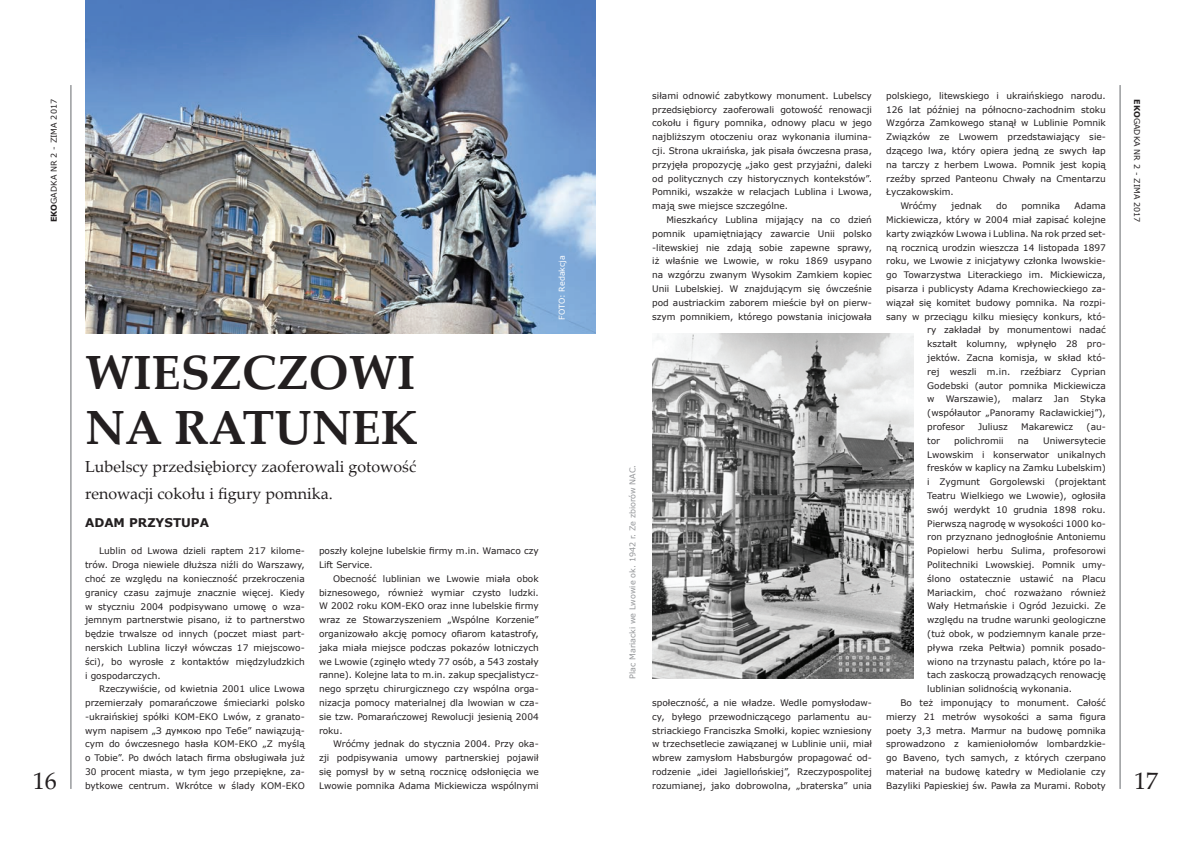
<style>
.page{position:relative;width:1191px;height:842px;background:#fff}
.page>*{position:absolute;margin:0;border:0;box-sizing:border-box;transform-origin:0 0}
.t1{font:700 48px/55.2px "Palatino Linotype";color:#231f20}
.t2{font:24px "Palatino Linotype";color:#231f20}
.t3{font:16px/27.6px "Palatino Linotype";color:#231f20}
.t4{font:700 12px "Verdana";color:#231f20}
.t5{font:9px/13.8px "Verdana";color:#231f20;text-align:justify}
.t6{font:8px "Verdana";color:#939598}
.t7{font:8px "Verdana";color:#231f20}
.t8{font:8px "Verdana";color:#fff}
.s1{font-weight:700}
</style>
<div class="page">
<hr style="left:70px;top:85px;width:2px;height:704px;background:#939598">
<hr style="left:1119px;top:85px;width:1px;height:704px;background:#939598">
<img style="left:85px;top:0;width:510px;height:333px">
<img style="left:652px;top:333px;width:261px;height:346px">
<p class="t5" style="left:886px;top:89px;width:221px">polskiego, litewskiego i ukraińskiego narodu.</p>
<p class="t5" style="left:886px;top:102px;width:221px">126 lat później na północno-zachodnim stoku</p>
<p class="t5" style="left:886px;top:116px;width:221px">Wzgórza Zamkowego stanął w Lublinie Pomnik</p>
<p class="t5" style="left:886px;top:130px;width:221px">Związków ze Lwowem przedstawiający sie-</p>
<p class="t5" style="left:886px;top:144px;width:221px">dzącego lwa, który opiera jedną ze swych łap</p>
<p class="t5" style="left:886px;top:157px;width:221px">na tarczy z herbem Lwowa. Pomnik jest kopią</p>
<p class="t5" style="left:886px;top:171px;width:221px">rzeźby sprzed Panteonu Chwały na Cmentarzu</p>
<p class="t5" style="left:886px;top:185px;width:69px">Łyczakowskim.</p>
<p class="t5" style="left:900px;top:199px;width:38px">Wróćmy</p>
<p class="t5" style="left:951px;top:199px;width:32px">jednak</p>
<p class="t5" style="left:996px;top:199px;width:13px">do</p>
<p class="t5" style="left:1021px;top:199px;width:40px">pomnika</p>
<p class="t5" style="left:1074px;top:199px;width:33px">Adama</p>
<p class="t5" style="left:886px;top:213px;width:221px">Mickiewicza, który w 2004 miał zapisać kolejne</p>
<p class="t5" style="left:886px;top:226px;width:221px">karty związków Lwowa i Lublina. Na rok przed set-</p>
<p class="t5" style="left:886px;top:240px;width:221px">ną rocznicą urodzin wieszcza 14 listopada 1897</p>
<p class="t5" style="left:886px;top:254px;width:221px">roku, we Lwowie z inicjatywy członka lwowskie-</p>
<p class="t5" style="left:886px;top:268px;width:221px">go Towarzystwa Literackiego im. Mickiewicza,</p>
<p class="t5" style="left:886px;top:282px;width:221px">pisarza i publicysty Adama Krechowieckiego za-</p>
<p class="t5" style="left:886px;top:295px;width:221px">wiązał się komitet budowy pomnika. Na rozpi-</p>
<p class="t5" style="left:886px;top:309px;width:221px">sany w przeciągu kilku miesięcy konkurs, któ-</p>
<p class="t5" style="left:927px;top:323px;width:180px">ry zakładał by monumentowi nadać</p>
<p class="t5" style="left:927px;top:337px;width:180px">kształt kolumny, wpłynęło 28 pro-</p>
<p class="t5" style="left:927px;top:351px;width:180px">jektów. Zacna komisja, w skład któ-</p>
<p class="t5" style="left:927px;top:364px;width:180px">rej weszli m.in. rzeźbiarz Cyprian</p>
<p class="t5" style="left:927px;top:378px;width:180px">Godebski (autor pomnika Mickiewicza</p>
<p class="t5" style="left:927px;top:392px;width:180px">w Warszawie), malarz Jan Styka</p>
<p class="t5" style="left:927px;top:406px;width:180px">(współautor „Panoramy Racławickiej”),</p>
<p class="t5" style="left:927px;top:420px;width:39px">profesor</p>
<p class="t5" style="left:978px;top:420px;width:31px">Juliusz</p>
<p class="t5" style="left:1021px;top:420px;width:54px">Makarewicz</p>
<p class="t5" style="left:1086px;top:420px;width:21px">(au-</p>
<p class="t5" style="left:927px;top:433px;width:14px">tor</p>
<p class="t5" style="left:954px;top:433px;width:51px">polichromii</p>
<p class="t5" style="left:1017px;top:433px;width:13px">na</p>
<p class="t5" style="left:1043px;top:433px;width:64px">Uniwersytecie</p>
<p class="t5" style="left:927px;top:447px;width:180px">Lwowskim i konserwator unikalnych</p>
<p class="t5" style="left:927px;top:461px;width:180px">fresków w kaplicy na Zamku Lubelskim)</p>
<p class="t5" style="left:927px;top:475px;width:180px">i Zygmunt Gorgolewski (projektant</p>
<p class="t5" style="left:927px;top:489px;width:180px">Teatru Wielkiego we Lwowie), ogłosiła</p>
<p class="t5" style="left:927px;top:502px;width:180px">swój werdykt 10 grudnia 1898 roku.</p>
<p class="t5" style="left:927px;top:516px;width:180px">Pierwszą nagrodę w wysokości 1000 ko-</p>
<p class="t5" style="left:927px;top:530px;width:180px">ron przyznano jednogłośnie Antoniemu</p>
<p class="t5" style="left:927px;top:544px;width:180px">Popielowi herbu Sulima, profesorowi</p>
<p class="t5" style="left:927px;top:558px;width:180px">Politechniki Lwowskiej. Pomnik umy-</p>
<p class="t5" style="left:927px;top:571px;width:180px">ślono ostatecznie ustawić na Placu</p>
<p class="t5" style="left:927px;top:585px;width:180px">Mariackim, choć rozważano również</p>
<p class="t5" style="left:927px;top:599px;width:180px">Wały Hetmańskie i Ogród Jezuicki. Ze</p>
<p class="t5" style="left:927px;top:613px;width:180px">względu na trudne warunki geologiczne</p>
<p class="t5" style="left:927px;top:627px;width:180px">(tuż obok, w podziemnym kanale prze-</p>
<p class="t5" style="left:927px;top:640px;width:180px">pływa rzeka Pełtwia) pomnik posado-</p>
<p class="t5" style="left:927px;top:654px;width:180px">wiono na trzynastu palach, które po la-</p>
<p class="t5" style="left:927px;top:668px;width:180px">tach zaskoczą prowadzących renowację</p>
<p class="t5" style="left:927px;top:682px;width:146px">lublinian solidnością wykonania.</p>
<p class="t5" style="left:900px;top:696px;width:207px">Bo też imponujący to monument. Całość</p>
<p class="t5" style="left:886px;top:709px;width:221px">mierzy 21 metrów wysokości a sama figura</p>
<p class="t5" style="left:886px;top:723px;width:221px">poety 3,3 metra. Marmur na budowę pomnika</p>
<p class="t5" style="left:886px;top:737px;width:221px">sprowadzono z kamieniołomów lombardzkie-</p>
<p class="t5" style="left:886px;top:751px;width:221px">go Baveno, tych samych, z których czerpano</p>
<p class="t5" style="left:886px;top:765px;width:221px">materiał na budowę katedry w Mediolanie czy</p>
<p class="t5" style="left:886px;top:778px;width:221px">Bazyliki Papieskiej św. Pawła za Murami. Roboty</p>
<p class="t5" style="left:652px;top:89px;width:221px">siłami odnowić zabytkowy monument. Lubelscy przedsiębiorcy zaoferowali gotowość renowacji cokołu i figury pomnika, odnowy placu w jego najbliższym otoczeniu oraz wykonania ilumina&shy;cji. Strona ukraińska, jak pisała ówczesna prasa, przyjęła propozycję „jako gest przyjaźni, daleki od politycznych czy historycznych kontekstów”.<br>Pomniki, wszakże w relacjach Lublina i Lwowa, mają swe miejsce szczególne.</p>
<p class="t5" style="left:652px;top:213px;width:221px;text-indent:14px">Mieszkańcy Lublina mijający na co dzień pomnik upamiętniający zawarcie Unii polsko -litewskiej nie zdają sobie zapewne sprawy, iż właśnie we Lwowie, w roku 1869 usypano na wzgórzu zwanym Wysokim Zamkiem kopiec Unii Lubelskiej. W znajdującym się ówcześnie pod austriackim zaborem mieście był on pierw&shy;szym pomnikiem, którego powstania inicjowała</p>
<p class="t7" style="left:48px;top:222px;width:125px;rotate:-90deg"><span class="s1">EKO</span>GADKA NR 2 - ZIMA 2017</p>
<p class="t7" style="left:1142px;top:99px;width:125px;rotate:90deg"><span class="s1">EKO</span>GADKA NR 2 - ZIMA 2017</p>
<p class="t8" style="left:556px;top:320px;width:66px;rotate:-90deg">FOTO: Redakcja</p>
<h1 class="t1" style="left:85px;top:343px;width:334px">WIESZCZOWI<br>NA RATUNEK</h1>
<h3 class="t3" style="left:85px;top:452px;width:332px">Lubelscy przedsiębiorcy zaoferowali gotowość renowacji cokołu i figury pomnika.</h3>
<h3 class="t4" style="left:85px;top:514px;width:125px">ADAM PRZYSTUPA</h3>
<p class="t6" style="left:627px;top:679px;width:216px;rotate:-90deg">Plac Mariacki we Lwowie ok. 1942 r. Ze zbiorów NAC.</p>
<p class="t5" style="left:319px;top:544px;width:221px">poszły kolejne lubelskie firmy m.in. Wamaco czy<br>Lift Service.</p>
<p class="t5" style="left:319px;top:572px;width:221px;text-indent:14px">Obecność lublinian we Lwowie miała obok biznesowego, również wymiar czysto ludzki.<br>W 2002 roku KOM-EKO oraz inne lubelskie firmy wraz ze Stowarzyszeniem „Wspólne Korzenie” organizowało akcję pomocy ofiarom katastrofy, jaka miała miejsce podczas pokazów lotniczych we Lwowie (zginęło wtedy 77 osób, a 543 zostały ranne). Kolejne lata to m.in. zakup specjalistycz&shy;nego sprzętu chirurgicznego czy wspólna orga&shy;nizacja pomocy materialnej dla lwowian w cza&shy;sie tzw. Pomarańczowej Rewolucji jesienią 2004 roku.</p>
<p class="t5" style="left:319px;top:737px;width:221px;text-indent:14px">Wróćmy jednak do stycznia 2004. Przy oka&shy;zji podpisywania umowy partnerskiej pojawił się pomysł by w setną rocznicę odsłonięcia we Lwowie pomnika Adama Mickiewicza wspólnymi</p>
<p class="t5" style="left:85px;top:544px;width:221px;text-indent:14px">Lublin od Lwowa dzieli raptem 217 kilome&shy;trów. Droga niewiele dłuższa niźli do Warszawy, choć ze względu na konieczność przekroczenia granicy czasu zajmuje znacznie więcej. Kiedy w styczniu 2004 podpisywano umowę o wza&shy;jemnym partnerstwie pisano, iż to partnerstwo będzie trwalsze od innych (poczet miast part&shy;nerskich Lublina liczył wówczas 17 miejscowo&shy;ści), bo wyrosłe z kontaktów międzyludzkich i gospodarczych.</p>
<p class="t5" style="left:85px;top:682px;width:221px;text-indent:14px">Rzeczywiście, od kwietnia 2001 ulice Lwowa przemierzały pomarańczowe śmieciarki polsko -ukraińskiej spółki KOM-EKO Lwów, z granato&shy;wym napisem „З думкою про Tебе” nawiązują&shy;cym do ówczesnego hasła KOM-EKO „Z myślą o Tobie”. Po dwóch latach firma obsługiwała już 30 procent miasta, w tym jego przepiękne, za&shy;bytkowe centrum. Wkrótce w ślady KOM-EKO</p>
<p class="t5" style="left:652px;top:696px;width:221px">społeczność, a nie władze. Wedle pomysłodaw&shy;cy, byłego przewodniczącego parlamentu au&shy;striackiego Franciszka Smołki, kopiec wzniesiony w trzechsetlecie zawiązanej w Lublinie unii, miał wbrew zamysłom Habsburgów propagować od&shy;rodzenie „idei Jagiellońskiej”, Rzeczypospolitej rozumianej, jako dobrowolna, „braterska” unia</p>
<h2 class="t2" style="left:33px;top:764px;width:25px">16</h2>
<h2 class="t2" style="left:1134px;top:764px;width:25px">17</h2>
</div>
